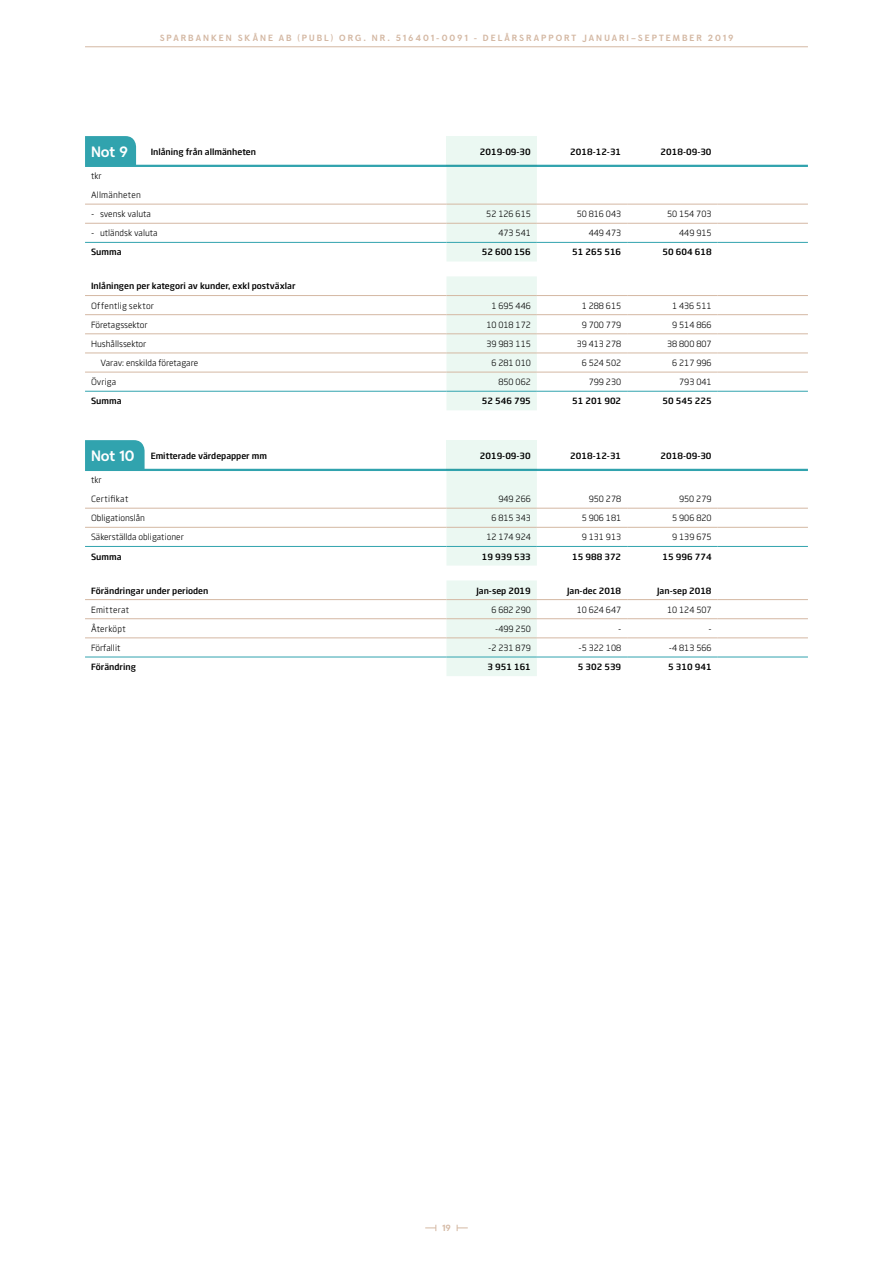
<style>
.page{position:relative;width:893px;height:1263px;background:#fff}
.page>*{position:absolute;margin:0;border:0;box-sizing:border-box;transform-origin:0 0}
.t1{font:700 15px "Swedbank Headline";color:#fff}
.t2{font:700 9px "Swedbank Headline";letter-spacing:.22em;color:#d4b8a3}
.t3{font:8.85px "Swedbank Sans";color:#000}
.t4{font:700 8.85px "Swedbank Sans";color:#000}
.t5{font:8.85px/19.2px "Swedbank Sans";letter-spacing:.03em;color:#000}
.t6{font:8.85px/19.2px "Swedbank Sans";letter-spacing:.02em;color:#000}
.t7{font:8.85px "Swedbank Sans";letter-spacing:.025em;color:#000}
</style>
<div class="page">
<svg style="left:425px;top:1225px;width:11px;height:6px"></svg>
<svg style="left:457px;top:1225px;width:11px;height:6px"></svg>
<hr style="left:85px;top:46px;width:723px;height:1px;background:#d4b8a3">
<svg style="left:85px;top:136px;width:723px;height:125px"></svg>
<div style="left:446px;top:276px;width:91px;height:134px;background:#ebf8f2"></div>
<hr style="left:85px;top:295px;width:361px;height:1px;background:#d4b8a3">
<hr style="left:85px;top:314px;width:361px;height:1px;background:#d4b8a3">
<hr style="left:85px;top:333px;width:361px;height:1px;background:#d4b8a3">
<hr style="left:85px;top:353px;width:361px;height:1px;background:#d4b8a3">
<hr style="left:446px;top:295px;width:91px;height:1px;background:#d4b8a3">
<hr style="left:446px;top:314px;width:91px;height:1px;background:#d4b8a3">
<hr style="left:446px;top:333px;width:91px;height:1px;background:#d4b8a3">
<hr style="left:446px;top:353px;width:91px;height:1px;background:#d4b8a3">
<hr style="left:537px;top:295px;width:90px;height:1px;background:#d4b8a3">
<hr style="left:537px;top:314px;width:90px;height:1px;background:#d4b8a3">
<hr style="left:537px;top:333px;width:90px;height:1px;background:#d4b8a3">
<hr style="left:537px;top:353px;width:90px;height:1px;background:#d4b8a3">
<hr style="left:627px;top:295px;width:91px;height:1px;background:#d4b8a3">
<hr style="left:718px;top:295px;width:90px;height:1px;background:#d4b8a3">
<hr style="left:627px;top:314px;width:91px;height:1px;background:#d4b8a3">
<hr style="left:718px;top:314px;width:90px;height:1px;background:#d4b8a3">
<hr style="left:627px;top:333px;width:91px;height:1px;background:#d4b8a3">
<hr style="left:718px;top:333px;width:90px;height:1px;background:#d4b8a3">
<hr style="left:627px;top:353px;width:91px;height:1px;background:#d4b8a3">
<hr style="left:718px;top:353px;width:90px;height:1px;background:#d4b8a3">
<hr style="left:85px;top:372px;width:361px;height:1px;background:#d4b8a3">
<hr style="left:446px;top:372px;width:91px;height:1px;background:#d4b8a3">
<hr style="left:537px;top:372px;width:90px;height:1px;background:#d4b8a3">
<hr style="left:627px;top:372px;width:91px;height:1px;background:#d4b8a3">
<hr style="left:718px;top:372px;width:90px;height:1px;background:#d4b8a3">
<hr style="left:85px;top:391px;width:361px;height:1px;background:#31a3ae">
<hr style="left:446px;top:391px;width:91px;height:1px;background:#31a3ae">
<hr style="left:537px;top:391px;width:90px;height:1px;background:#31a3ae">
<hr style="left:627px;top:391px;width:91px;height:1px;background:#31a3ae">
<hr style="left:718px;top:391px;width:90px;height:1px;background:#31a3ae">
<div style="left:446px;top:136px;width:91px;height:30px;background:#ebf8f2"></div>
<svg style="left:85px;top:440px;width:723px;height:126px"></svg>
<div style="left:446px;top:580px;width:91px;height:96px;background:#ebf8f2"></div>
<hr style="left:85px;top:599px;width:361px;height:1px;background:#d4b8a3">
<hr style="left:446px;top:599px;width:91px;height:1px;background:#d4b8a3">
<hr style="left:537px;top:599px;width:90px;height:1px;background:#d4b8a3">
<hr style="left:627px;top:599px;width:91px;height:1px;background:#d4b8a3">
<hr style="left:718px;top:599px;width:90px;height:1px;background:#d4b8a3">
<hr style="left:85px;top:618px;width:361px;height:1px;background:#d4b8a3">
<hr style="left:85px;top:637px;width:361px;height:1px;background:#d4b8a3">
<hr style="left:446px;top:618px;width:91px;height:1px;background:#d4b8a3">
<hr style="left:446px;top:637px;width:91px;height:1px;background:#d4b8a3">
<hr style="left:537px;top:618px;width:90px;height:1px;background:#d4b8a3">
<hr style="left:537px;top:637px;width:90px;height:1px;background:#d4b8a3">
<hr style="left:627px;top:618px;width:91px;height:1px;background:#d4b8a3">
<hr style="left:718px;top:618px;width:90px;height:1px;background:#d4b8a3">
<hr style="left:627px;top:637px;width:91px;height:1px;background:#d4b8a3">
<hr style="left:718px;top:637px;width:90px;height:1px;background:#d4b8a3">
<hr style="left:85px;top:657px;width:361px;height:1px;background:#31a3ae">
<hr style="left:446px;top:657px;width:91px;height:1px;background:#31a3ae">
<hr style="left:537px;top:657px;width:90px;height:1px;background:#31a3ae">
<hr style="left:627px;top:657px;width:91px;height:1px;background:#31a3ae">
<hr style="left:718px;top:657px;width:90px;height:1px;background:#31a3ae">
<div style="left:446px;top:440px;width:91px;height:30px;background:#ebf8f2"></div>
<p class="t2" style="left:160px;top:32px;width:575px">SPARBANKEN SKÅNE AB (PUBL) ORG. NR. 516401-0091 - DELÅRSRAPPORT JANUARI–SEPTEMBER 2019</p>
<h1 class="t1" style="left:91px;top:142px;width:39px">Not 9</h1>
<p class="t4" style="left:151px;top:146px;width:107px">Inlåning från allmänheten</p>
<p class="t4" style="left:480px;top:146px;width:52px">2019-09-30</p>
<p class="t4" style="left:570px;top:146px;width:52px">2018-12-31</p>
<p class="t4" style="left:661px;top:146px;width:52px">2018-09-30</p>
<p class="t6" style="left:91px;top:166px;width:51px">tkr<br>Allmänheten</p>
<p class="t3" style="left:91px;top:209px;width:62px">- svensk valuta</p>
<p class="t3" style="left:486px;top:209px;width:46px">52 126 615</p>
<p class="t3" style="left:577px;top:209px;width:46px">50 816 043</p>
<p class="t3" style="left:667px;top:209px;width:46px">50 154 703</p>
<p class="t3" style="left:91px;top:228px;width:68px">- utländsk valuta</p>
<p class="t3" style="left:498px;top:228px;width:34px">473 541</p>
<p class="t3" style="left:589px;top:228px;width:34px">449 473</p>
<p class="t3" style="left:679px;top:228px;width:34px">449 915</p>
<p class="t4" style="left:91px;top:247px;width:32px">Summa</p>
<p class="t4" style="left:482px;top:247px;width:51px">52 600 156</p>
<p class="t4" style="left:572px;top:247px;width:51px">51 265 516</p>
<p class="t4" style="left:663px;top:247px;width:51px">50 604 618</p>
<p class="t4" style="left:91px;top:281px;width:206px">Inlåningen per kategori av kunder, exkl postväxlar</p>
<p class="t5" style="left:91px;top:296px;width:65px">Offentlig sektor</p>
<p class="t3" style="left:491px;top:300px;width:41px">1 695 446</p>
<p class="t3" style="left:582px;top:300px;width:41px">1 288 615</p>
<p class="t3" style="left:672px;top:300px;width:41px">1 436 511</p>
<p class="t3" style="left:91px;top:319px;width:58px">Företagssektor</p>
<p class="t3" style="left:486px;top:319px;width:46px">10 018 172</p>
<p class="t3" style="left:582px;top:319px;width:41px">9 700 779</p>
<p class="t3" style="left:672px;top:319px;width:41px">9 514 866</p>
<p class="t3" style="left:91px;top:338px;width:57px">Hushållssektor</p>
<p class="t3" style="left:486px;top:338px;width:46px">39 983 115</p>
<p class="t3" style="left:577px;top:338px;width:46px">39 413 278</p>
<p class="t3" style="left:667px;top:338px;width:46px">38 800 807</p>
<p class="t3" style="left:101px;top:358px;width:99px">Varav: enskilda företagare</p>
<p class="t3" style="left:491px;top:358px;width:41px">6 281 010</p>
<p class="t3" style="left:582px;top:358px;width:41px">6 524 502</p>
<p class="t3" style="left:672px;top:358px;width:41px">6 217 996</p>
<p class="t3" style="left:91px;top:377px;width:27px">Övriga</p>
<p class="t3" style="left:498px;top:377px;width:34px">850 062</p>
<p class="t3" style="left:589px;top:377px;width:34px">799 230</p>
<p class="t3" style="left:679px;top:377px;width:34px">793 041</p>
<p class="t4" style="left:91px;top:396px;width:32px">Summa</p>
<p class="t4" style="left:482px;top:396px;width:51px">52 546 795</p>
<p class="t4" style="left:572px;top:396px;width:51px">51 201 902</p>
<p class="t4" style="left:663px;top:396px;width:51px">50 545 225</p>
<h1 class="t1" style="left:91px;top:446px;width:45px">Not 10</h1>
<p class="t5" style="left:91px;top:470px;width:39px">tkr<br>Certifikat</p>
<p class="t4" style="left:151px;top:450px;width:118px">Emitterade värdepapper mm</p>
<p class="t4" style="left:480px;top:450px;width:52px">2019-09-30</p>
<p class="t4" style="left:570px;top:450px;width:52px">2018-12-31</p>
<p class="t4" style="left:661px;top:450px;width:52px">2018-09-30</p>
<p class="t3" style="left:498px;top:494px;width:34px">949 266</p>
<p class="t3" style="left:589px;top:494px;width:34px">950 278</p>
<p class="t3" style="left:679px;top:494px;width:34px">950 279</p>
<p class="t3" style="left:91px;top:513px;width:56px">Obligationslån</p>
<p class="t3" style="left:491px;top:513px;width:41px">6 815 343</p>
<p class="t3" style="left:582px;top:513px;width:41px">5 906 181</p>
<p class="t3" style="left:672px;top:513px;width:41px">5 906 820</p>
<p class="t3" style="left:91px;top:532px;width:94px">Säkerställda obligationer</p>
<p class="t3" style="left:486px;top:532px;width:46px">12 174 924</p>
<p class="t3" style="left:582px;top:532px;width:41px">9 131 913</p>
<p class="t3" style="left:672px;top:532px;width:41px">9 139 675</p>
<p class="t4" style="left:91px;top:551px;width:32px">Summa</p>
<p class="t4" style="left:482px;top:551px;width:51px">19 939 533</p>
<p class="t4" style="left:572px;top:551px;width:51px">15 988 372</p>
<p class="t4" style="left:663px;top:551px;width:51px">15 996 774</p>
<p class="t4" style="left:91px;top:585px;width:119px">Förändringar under perioden</p>
<p class="t4" style="left:476px;top:585px;width:56px">Jan-sep 2019</p>
<p class="t4" style="left:567px;top:585px;width:56px">Jan-dec 2018</p>
<p class="t4" style="left:657px;top:585px;width:56px">Jan-sep 2018</p>
<p class="t5" style="left:91px;top:600px;width:40px">Emitterat</p>
<p class="t3" style="left:491px;top:604px;width:41px">6 682 290</p>
<p class="t3" style="left:577px;top:604px;width:46px">10 624 647</p>
<p class="t3" style="left:667px;top:604px;width:46px">10 124 507</p>
<p class="t7" style="left:91px;top:623px;width:36px">Återköpt</p>
<p class="t3" style="left:495px;top:623px;width:37px">-499 250</p>
<p class="t3" style="left:618px;top:623px;width:5px">-</p>
<p class="t3" style="left:708px;top:623px;width:5px">-</p>
<p class="t3" style="left:91px;top:642px;width:31px">Förfallit</p>
<p class="t3" style="left:488px;top:642px;width:44px">-2 231 879</p>
<p class="t3" style="left:579px;top:642px;width:44px">-5 322 108</p>
<p class="t3" style="left:669px;top:642px;width:44px">-4 813 566</p>
<p class="t4" style="left:91px;top:661px;width:46px">Förändring</p>
<p class="t4" style="left:487px;top:661px;width:45px">3 951 161</p>
<p class="t4" style="left:578px;top:661px;width:45px">5 302 539</p>
<p class="t4" style="left:668px;top:661px;width:45px">5 310 941</p>
<p class="t2" style="left:442px;top:1222px;width:10px">19</p>
</div>
